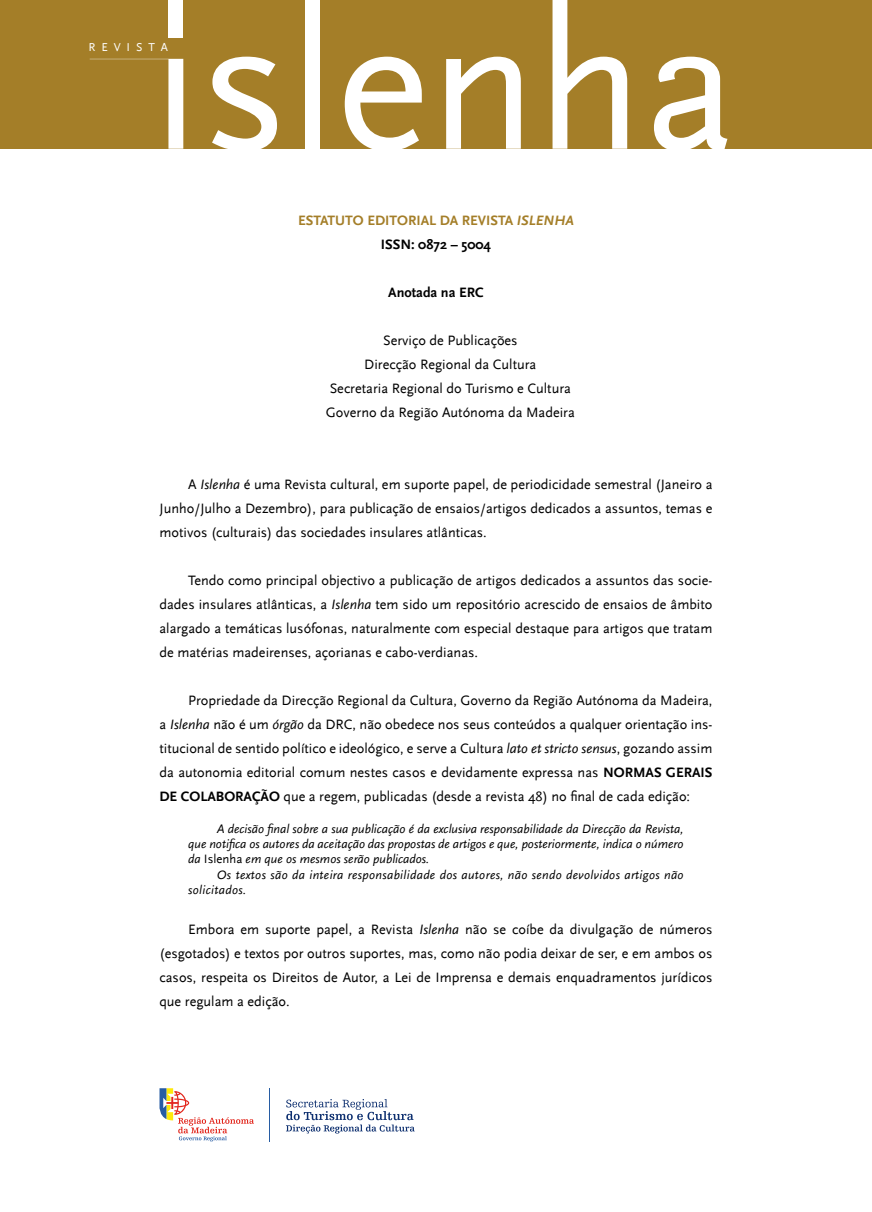
<style>
.page{position:relative;width:872px;height:1212px;background:#fff}
.page>*{position:absolute;margin:0;border:0;box-sizing:border-box;transform-origin:0 0}
.t1{font:14.25px/24px "Scala Sans";color:#000;text-align:justify}
.t2{font:700 14.25px/24px "Scala Sans";color:#a47e28;text-align:center}
.t3{font:700 14.25px "Scala Sans";color:#000}
.t4{font:italic 12.75px/15.3px "Scala Sans";letter-spacing:.025em;color:#000;text-align:justify}
.t5{font:12px "Scala Sans Caps";letter-spacing:.49em;color:#fff}
.s1{font-style:italic}
.s2{color:#000}
.s3{font-weight:700}
.s4{font-style:normal}
</style>
<div class="page">
<div style="left:0;top:0;width:872px;height:149px;background:#a47e28"></div>
<div style="left:168px;top:0;width:15px;height:37px;background:#fff"></div>
<svg style="left:212px;top:57px;width:65px;height:92px"></svg>
<div style="left:305px;top:0;width:15px;height:149px;background:#fff"></div>
<svg style="left:345px;top:57px;width:77px;height:92px"></svg>
<svg style="left:446px;top:57px;width:75px;height:92px"></svg>
<svg style="left:552px;top:0;width:75px;height:149px"></svg>
<svg style="left:654px;top:57px;width:73px;height:92px"></svg>
<svg style="left:90px;top:59px;width:93px;height:90px"></svg>
<svg style="left:159px;top:1088px;width:95px;height:53px"></svg>
<hr style="left:269px;top:1088px;width:1px;height:54px;background:#275ca3">
<svg style="left:286px;top:1099px;width:129px;height:34px"></svg>
<p class="t5" style="left:88px;top:40px;width:81px">REVISTA</p>
<p class="t2" style="left:298px;top:209px;width:277px">ESTATUTO EDITORIAL DA REVISTA <span class="s1">ISLENHA<br></span><span class="s2">ISS N: 0872 – 5004</span></p>
<p class="t3" style="left:388px;top:284px;width:97px">ANOTADA NA ERC</p>
<p class="t1" style="left:326px;top:328px;width:250px;text-align:center">Serviço de Publicações<br>Direcção Regional da Cultura<br>Secretaria Regional do Turismo e Cultura Governo da Região Autónoma da Madeira</p>
<p class="t1" style="left:159px;top:472px;width:554px;text-indent:29px">A <span class="s1">Islenha</span> é uma Revista cultural, em suporte papel, de periodicidade semestral (Janeiro a Junho/Julho a Dezembro), para publicação de ensaios/artigos dedicados a assuntos, temas e motivos (culturais) das sociedades insulares atlânticas.</p>
<p class="t1" style="left:159px;top:568px;width:554px;text-indent:29px">Tendo como principal objectivo a publicação de artigos dedicados a assuntos das socie&shy;dades insulares atlânticas, a <span class="s1">Islenha</span> tem sido um repositório acrescido de ensaios de âmbito alargado a temáticas lusófonas, naturalmente com especial destaque para artigos que tratam de matérias madeirenses, açorianas e cabo-verdianas.</p>
<p class="t1" style="left:159px;top:688px;width:554px;text-align:left;text-indent:29px">Propriedade da Direcção Regional da Cultura, Governo da Região Autónoma da Madeira, a <span class="s1">Islenha</span> não é um <span class="s1">órgão</span> da DRC, não obedece nos seus conteúdos a qualquer orientação ins&shy;titucional de sentido político e ideológico, e serve a Cultura <span class="s1">lato et stricto sensus</span>, gozando assim da autonomia editorial comum nestes casos e devidamente expressa nas <span class="s3">NORMAS GERAIS<br>DE COLABORA</span></p>
<p class="t1" style="left:252px;top:784px;width:440px"><span class="s3">ÇÃO</span> que a regem, publicadas (desde a revista 48) no final de cada edição:</p>
<p class="t4" style="left:188px;top:821px;width:497px;text-indent:29px">A decisão final sobre a sua publicação é da exclusiva responsabilidade da Direcção da Revista, que notifica os autores da aceitação das propostas de artigos e que, posteriormente, indica o número da <span class="s4">Islenha</span> em que os mesmos serão publicados.</p>
<p class="t4" style="left:188px;top:867px;width:497px;text-indent:29px">Os textos são da inteira responsabilidade dos autores, não sendo devolvidos artigos não solicitados.</p>
<p class="t1" style="left:159px;top:917px;width:554px;text-indent:29px">Embora em suporte papel, a Revista <span class="s1">Islenha</span> não se coíbe da divulgação de números (esgotados) e textos por outros suportes, mas, como não podia deixar de ser, e em ambos os casos, respeita os Direitos de Autor, a Lei de Imprensa e demais enquadramentos jurídicos que regulam a edição.</p>
</div>
